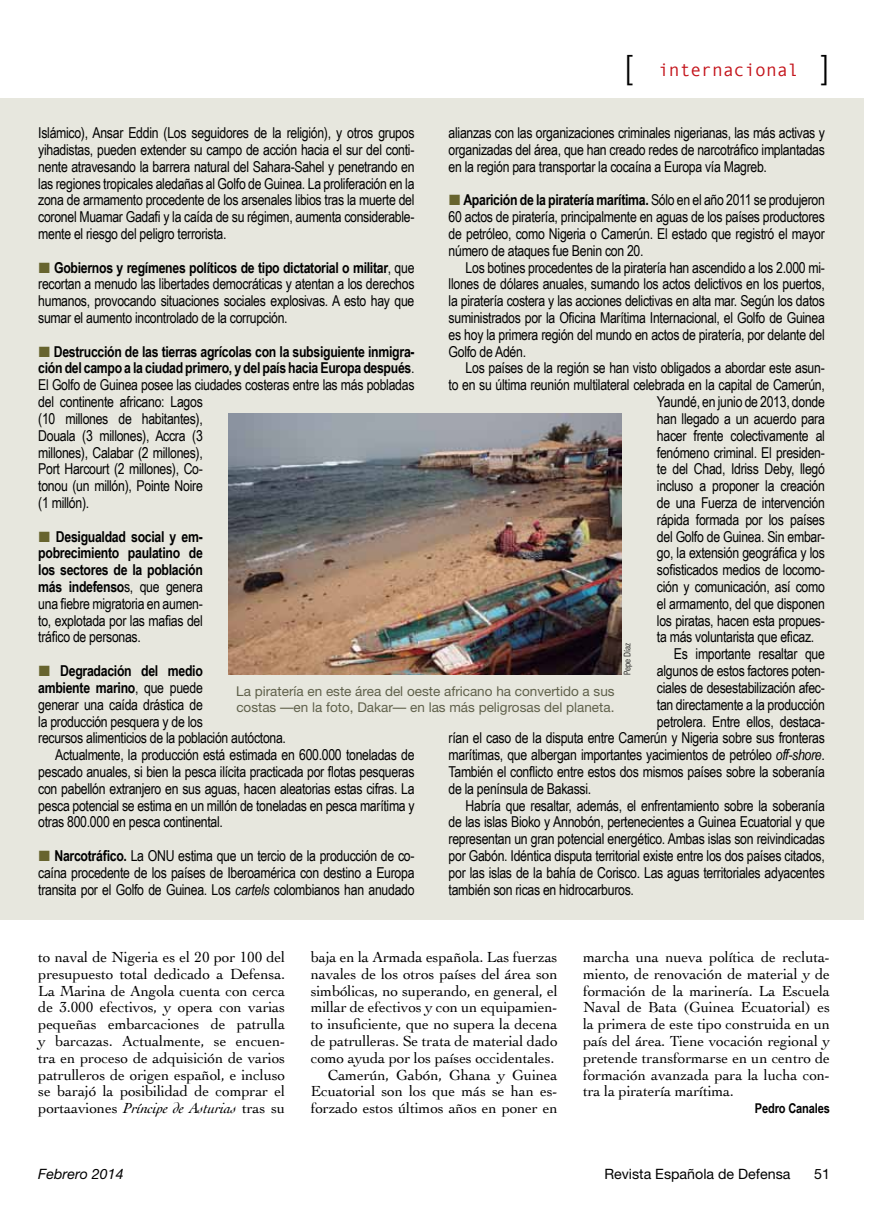
<style>
.page{position:relative;width:893px;height:1217px;background:#fff}
.page>*{position:absolute;margin:0;border:0;box-sizing:border-box;transform-origin:0 0}
.t1{font:300 33px "Helvetica Neue";color:#000}
.t2{font:18px "Monotypecom";color:#c4141b}
.t3{font:15.3px/16.8px "Cochin";letter-spacing:-.01em;color:#000;text-align:justify}
.t4{font:15px/16.8px "Arial Narrow";letter-spacing:-.02em;color:#000;text-align:justify}
.t5{font:700 15px "Arial Narrow";letter-spacing:-.02em;color:#000}
.t6{font:14.25px "Helvetica Neue";color:#000}
.t7{font:italic 14.25px "Helvetica Neue";color:#000}
.t8{font:13.5px/15.8px "Helvetica Neue";color:#5f604a}
.t9{font:700 13.5px "Arial Narrow";letter-spacing:-.01em;color:#000}
.t10{font:300 condensed 9px "Univers";letter-spacing:-.005em;color:#000}
.s1{font-family:"Helvetica Neue";font-weight:300;font-size:33px;color:#000}
.s2{font-family:"European Pi Three";color:#67642e}
.s3{font-weight:700}
.s4{font-family:"European Pi Three";font-weight:400;color:#67642e}
.s5{font-weight:400}
.s6{font-style:italic}
</style>
<div class="page">
<div style="left:0;top:98px;width:864px;height:820px;background:#e7e7de"></div>
<img style="left:228px;top:413px;width:394px;height:261px">
<h1 class="t1" style="left:625px;top:47px;width:9px">[</h1>
<p class="t2" style="left:658px;top:60px;width:173px">internacional <span class="s1">]</span></p>
<p class="t4" style="left:38px;top:124px;width:378px">Islámico), Ansar Eddin (Los seguidores de la religión), y otros grupos yihadistas, pueden extender su campo de acción hacia el sur del conti&shy;nente atravesando la barrera natural del Sahara-Sahel y penetrando en las regiones tropicales aledañas al Golfo de Guinea. La proliferación en la zona de armamento procedente de los arsenales libios tras la muerte del coronel Muamar Gadafi y la caída de su régimen, aumenta considerable&shy;mente el riesgo del peligro terrorista.</p>
<p class="t4" style="left:38px;top:258px;width:378px"><span class="s2">L</span> <span class="s3">Gobiernos y regímenes políticos de tipo dictatorial o militar</span>, que recortan a menudo las libertades democráticas y atentan a los derechos humanos, provocando situaciones sociales explosivas. A esto hay que sumar el aumento incontrolado de la corrupción.</p>
<p class="t4" style="left:38px;top:342px;width:378px;text-align:left"><span class="s2">L</span> <span class="s3">Destrucción de las tierras agrícolas con la subsiguiente inmigra&shy;ción del campo a la ciudad primero, y del país hacia Europa después</span>.<br>El Golfo de Guinea posee las ciudades costeras entre las más pobladas del continente africano: Lagos<br>(10 millones de habitantes),<br>Douala (3 millones), Accra (3<br>millones), Calabar (2 millones),<br>Port Harcourt (2 millones), Co-<br>tonou (un millón), Pointe Noire<br>(1 millón).</p>
<p class="t4" style="left:38px;top:527px;width:166px"><span class="s2">L</span> <span class="s3">Desigualdad social y em&shy;pobrecimiento paulatino de los sectores de la población más indefenso</span>s, que genera una fiebre migratoria en aumen&shy;to, explotada por las mafias del tráfico de personas.</p>
<p class="t5" style="left:38px;top:659px;width:166px"><span class="s4">L</span> Degradación del medio</p>
<p class="t5" style="left:38px;top:676px;width:166px">ambiente marino<span class="s5">, que puede</span></p>
<p class="t4" style="left:38px;top:695px;width:166px">generar una caída drástica de</p>
<p class="t4" style="left:38px;top:712px;width:166px">la producción pesquera y de los</p>
<p class="t4" style="left:38px;top:729px;width:249px">recursos alimenticios de la población autóctona.</p>
<p class="t4" style="left:55px;top:745px;width:361px">Actualmente, la producción está estimada en 600.000 toneladas de</p>
<p class="t4" style="left:38px;top:762px;width:378px">pescado anuales, si bien la pesca ilícita practicada por flotas pesqueras</p>
<p class="t4" style="left:38px;top:779px;width:378px">con pabellón extranjero en sus aguas, hacen aleatorias estas cifras. La</p>
<p class="t4" style="left:38px;top:796px;width:378px">pesca potencial se estima en un millón de toneladas en pesca marítima y</p>
<p class="t4" style="left:38px;top:813px;width:186px">otras 800.000 en pesca continental.</p>
<p class="t4" style="left:38px;top:846px;width:378px"><span class="s2">L</span> <span class="s3">Narcotráfico.</span> La ONU estima que un tercio de la producción de co&shy;caína procedente de los países de Iberoamérica con destino a Europa transita por el Golfo de Guinea. Los <span class="s6">cartels</span> colombianos han anudado</p>
<p class="t4" style="left:449px;top:124px;width:378px">alianzas con las organizaciones criminales nigerianas, las más activas y organizadas del área, que han creado redes de narcotráfico implantadas en la región para transportar la cocaína a Europa vía Magreb.</p>
<p class="t4" style="left:449px;top:191px;width:378px"><span class="s2">L</span> <span class="s3">Aparición de la piratería marítima.</span> Sólo en el año 2011 se produjeron 60 actos de piratería, principalmente en aguas de los países productores de petróleo, como Nigeria o Camerún. El estado que registró el mayor número de ataques fue Benin con 20.</p>
<p class="t4" style="left:449px;top:258px;width:378px;text-indent:17px">Los botines procedentes de la piratería han ascendido a los 2.000 mi&shy;llones de dólares anuales, sumando los actos delictivos en los puertos, la piratería costera y las acciones delictivas en alta mar. Según los datos suministrados por la Oficina Marítima Internacional, el Golfo de Guinea es hoy la primera región del mundo en actos de piratería, por delante del Golfo de Adén.</p>
<p class="t4" style="left:466px;top:359px;width:361px">Los países de la región se han visto obligados a abordar este asun-</p>
<p class="t4" style="left:449px;top:376px;width:378px">to en su última reunión multilateral celebrada en la capital de Camerún,</p>
<p class="t4" style="left:657px;top:393px;width:169px">Yaundé, en junio de 2013, donde</p>
<p class="t4" style="left:657px;top:409px;width:169px">han llegado a un acuerdo para</p>
<p class="t4" style="left:657px;top:426px;width:169px">hacer frente colectivamente al</p>
<p class="t4" style="left:657px;top:443px;width:169px">fenómeno criminal. El presiden-</p>
<p class="t4" style="left:657px;top:460px;width:169px">te del Chad, Idriss Deby, llegó</p>
<p class="t4" style="left:657px;top:477px;width:169px">incluso a proponer la creación</p>
<p class="t4" style="left:657px;top:493px;width:169px">de una Fuerza de intervención</p>
<p class="t4" style="left:657px;top:510px;width:169px">rápida formada por los países</p>
<p class="t4" style="left:657px;top:527px;width:169px">del Golfo de Guinea. Sin embar-</p>
<p class="t4" style="left:657px;top:544px;width:169px">go, la extensión geográfica y los</p>
<p class="t4" style="left:657px;top:561px;width:169px">sofisticados medios de locomo-</p>
<p class="t4" style="left:657px;top:577px;width:169px">ción y comunicación, así como</p>
<p class="t4" style="left:657px;top:594px;width:169px">el armamento, del que disponen</p>
<p class="t4" style="left:657px;top:611px;width:169px">los piratas, hacen esta propues-</p>
<p class="t4" style="left:657px;top:628px;width:159px">ta más voluntarista que eficaz.</p>
<p class="t4" style="left:674px;top:645px;width:152px">Es importante resaltar que</p>
<p class="t4" style="left:657px;top:661px;width:169px">algunos de estos factores poten-</p>
<p class="t4" style="left:657px;top:678px;width:169px">ciales de desestabilización afec-</p>
<p class="t4" style="left:657px;top:695px;width:169px">tan directamente a la producción</p>
<p class="t4" style="left:657px;top:712px;width:169px">petrolera. Entre ellos, destaca-</p>
<p class="t4" style="left:449px;top:729px;width:378px">rían el caso de la disputa entre Camerún y Nigeria sobre sus fronteras</p>
<p class="t4" style="left:449px;top:745px;width:378px">marítimas, que albergan importantes yacimientos de petróleo <span class="s6">off-shore</span>.</p>
<p class="t4" style="left:449px;top:762px;width:378px">También el conflicto entre estos dos mismos países sobre la soberanía</p>
<p class="t4" style="left:449px;top:779px;width:144px">de la península de Bakassi.</p>
<p class="t4" style="left:466px;top:796px;width:361px">Habría que resaltar, además, el enfrentamiento sobre la soberanía</p>
<p class="t4" style="left:449px;top:813px;width:378px">de las islas Bioko y Annobón, pertenecientes a Guinea Ecuatorial y que</p>
<p class="t4" style="left:449px;top:829px;width:378px">representan un gran potencial energético. Ambas islas son reivindicadas</p>
<p class="t4" style="left:449px;top:846px;width:378px">por Gabón. Idéntica disputa territorial existe entre los dos países citados,</p>
<p class="t4" style="left:449px;top:863px;width:378px">por las islas de la bahía de Corisco. Las aguas territoriales adyacentes</p>
<p class="t4" style="left:449px;top:880px;width:187px">también son ricas en hidrocarburos.</p>
<p class="t10" style="left:622px;top:674px;width:33px;rotate:-90deg">Pepe Díaz</p>
<p class="t8" style="left:236px;top:682px;width:380px">La piratería en este área del oeste africano ha convertido a sus costas —en la foto, Dakar— en las más peligrosas del planeta.</p>
<p class="t3" style="left:38px;top:947px;width:248px">to naval de Nigeria es el 20 por 100 del presupuesto total dedicado a Defensa.<br>La Marina de Angola cuenta con cerca de 3.000 efectivos, y opera con varias pequeñas embarcaciones de patrulla y barcazas. Actualmente, se encuen&shy;tra en proceso de adquisición de varios patrulleros de origen español, e incluso se barajó la posibilidad de comprar el portaaviones <span class="s6">Príncipe de Asturias</span> tras su</p>
<p class="t3" style="left:311px;top:947px;width:248px;text-align:right">baja en la Armada española. Las fuerzas navales de los otros países del área son simbólicas, no superando, en general, el millar de efectivos y con un equipamien&shy;to insuficiente, que no supera la decena de patrulleras. Se trata de material dado como ayuda por los países occidentales.<br>Camerún, Gabón, Ghana y Guinea Ecuatorial son los que más se han es&shy;forzado estos últimos años en poner en</p>
<p class="t3" style="left:583px;top:947px;width:248px">marcha una nueva política de recluta&shy;miento, de renovación de material y de formación de la marinería. La Escuela Naval de Bata (Guinea Ecuatorial) es la primera de este tipo construida en un país del área. Tiene vocación regional y pretende transformarse en un centro de formación avanzada para la lucha con&shy;tra la piratería marítima.</p>
<p class="t9" style="left:755px;top:1097px;width:77px">Pedro Canales</p>
<p class="t7" style="left:38px;top:1164px;width:87px">Febrero 2014</p>
<p class="t6" style="left:604px;top:1164px;width:188px">Revista Española de Defensa</p>
<p class="t6" style="left:814px;top:1164px;width:17px">51</p>
</div>
